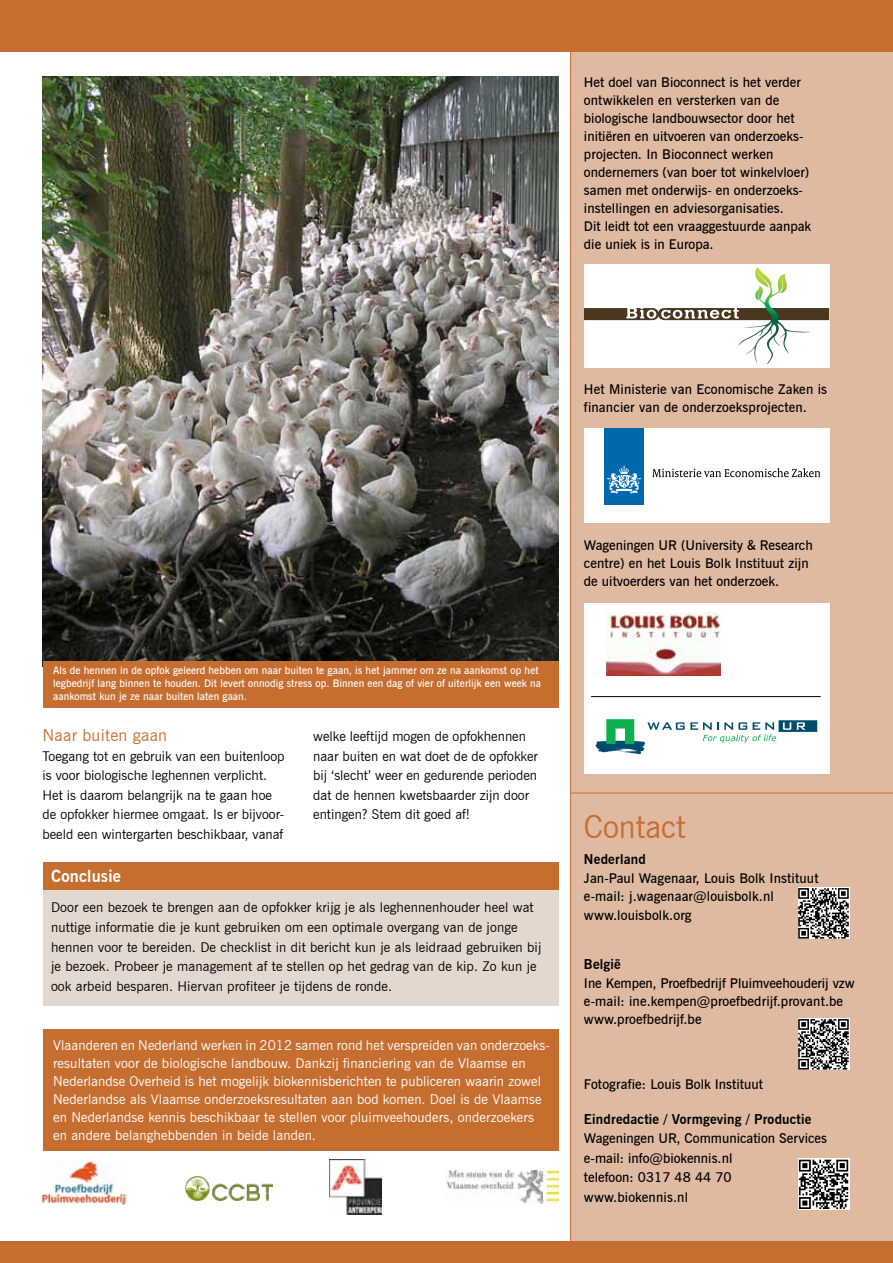
<style>
.page{position:relative;width:893px;height:1263px;background:#fff}
.page>*{position:absolute;margin:0;border:0;box-sizing:border-box;transform-origin:0 0}
.t1{font:31.5px "News Gothic BT";color:#c66e30}
.t2{font:16.5px "News Gothic BT";letter-spacing:.015em;color:#c66e30}
.t3{font:700 16.5px "News Gothic BT";letter-spacing:.01em;color:#fff}
.t4{font:600 13.5px/18px "News Gothic BT";color:#000}
.t5{font:13.5px/19.5px "News Gothic BT";color:#000}
.t6{font:13.5px/18px "News Gothic BT";letter-spacing:.01em;color:#fff}
.t7{font:700 13.5px "News Gothic BT";letter-spacing:.015em;color:#000}
.t8{font:600 10.5px/12.6px "News Gothic BT";letter-spacing:.01em;color:#fff}
</style>
<div class="page">
<div style="left:570px;top:45px;width:323px;height:1203px;background:#dfbaa1"></div>
<hr style="left:570px;top:0;width:1px;height:1242px;background:#c66e30">
<div style="left:0;top:0;width:893px;height:51px;background:#c66e30"></div>
<div style="left:0;top:1242px;width:893px;height:21px;background:#c66e30"></div>
<div style="left:584px;top:603px;width:245px;height:170px;background:#fff"></div>
<img style="left:606px;top:613px;width:114px;height:63px">
<hr style="left:591px;top:696px;width:230px;height:1px;background:#000">
<svg style="left:595px;top:719px;width:222px;height:35px"></svg>
<div style="left:585px;top:428px;width:244px;height:95px;background:#fff"></div>
<div style="left:605px;top:428px;width:39px;height:76px;background:#0068ac"></div>
<svg style="left:607px;top:465px;width:34px;height:29px"></svg>
<svg style="left:652px;top:468px;width:168px;height:9px"></svg>
<div style="left:584px;top:264px;width:245px;height:104px;background:#fff"></div>
<svg style="left:584px;top:308px;width:245px;height:12px"></svg>
<img style="left:738px;top:267px;width:51px;height:97px">
<svg style="left:798px;top:1159px;width:51px;height:51px"></svg>
<svg style="left:799px;top:1160px;width:49px;height:49px"></svg>
<svg style="left:798px;top:1019px;width:51px;height:50px"></svg>
<hr style="left:570px;top:793px;width:323px;height:1px;background:#c66e30">
<div style="left:43px;top:1029px;width:515px;height:122px;background:#c66e30"></div>
<svg style="left:798px;top:888px;width:51px;height:50px"></svg>
<img style="left:43px;top:77px;width:515px;height:584px">
<div style="left:43px;top:887px;width:515px;height:118px;background:#e3d7ce"></div>
<div style="left:43px;top:862px;width:515px;height:28px;background:#c66e30"></div>
<div style="left:43px;top:661px;width:515px;height:47px;background:#c66e30"></div>
<img style="left:186px;top:1176px;width:86px;height:24px">
<img style="left:446px;top:1171px;width:112px;height:33px">
<img style="left:329px;top:1159px;width:53px;height:55px">
<img style="left:40px;top:1161px;width:87px;height:43px">
<p class="t4" style="left:584px;top:73px;width:229px">Het doel van Bioconnect is het verder ontwikkelen en versterken van de biologische landbouwsector door het initiëren en uitvoeren van onderzoeks&shy;projecten. In Bioconnect werken ondernemers (van boer tot winkelvloer) samen met onderwijs- en onderzoeks&shy;instellingen en adviesorganisaties.<br>Dit leidt tot een vraaggestuurde aanpak die uniek is in Europa.</p>
<p class="t4" style="left:584px;top:380px;width:245px">Het Ministerie van Economische Zaken is financier van de onderzoeksprojecten.</p>
<p class="t8" style="left:53px;top:664px;width:489px">Als de hennen in de opfok geleerd hebben om naar buiten te gaan, is het jammer om ze na aankomst op het legbedrijf lang binnen te houden. Dit levert onnodig stress op. Binnen een dag of vier of uiterlijk een week na aankomst kun je ze naar buiten laten gaan.</p>
<p class="t2" style="left:43px;top:725px;width:126px">Naar buiten gaan</p>
<p class="t5" style="left:43px;top:746px;width:243px">Toegang tot en gebruik van een buitenloop is voor biologische leghennen verplicht.<br>Het is daarom belangrijk na te gaan hoe de opfokker hiermee omgaat. Is er bijvoor&shy;beeld een wintergarten beschikbaar, vanaf</p>
<p class="t3" style="left:51px;top:866px;width:71px">Conclusie</p>
<p class="t5" style="left:313px;top:726px;width:226px">welke leeftijd mogen de opfokhennen naar buiten en wat doet de de opfokker bij ‘slecht’ weer en gedurende perioden dat de hennen kwetsbaarder zijn door entingen? Stem dit goed af!</p>
<p class="t5" style="left:51px;top:897px;width:492px">Door een bezoek te brengen aan de opfokker krijg je als leghennenhouder heel wat nuttige informatie die je kunt gebruiken om een optimale overgang van de jonge hennen voor te bereiden. De checklist in dit bericht kun je als leidraad gebruiken bij je bezoek. Probeer je management af te stellen op het gedrag van de kip. Zo kun je ook arbeid besparen. Hiervan profiteer je tijdens de ronde.</p>
<p class="t6" style="left:53px;top:1036px;width:498px">Vlaanderen en Nederland werken in 2012 samen rond het verspreiden van onderzoeks&shy;resultaten voor de biologische landbouw. Dankzij financiering van de Vlaamse en Nederlandse Overheid is het mogelijk biokennisberichten te publiceren waarin zowel Nederlandse als Vlaamse onderzoeksresultaten aan bod komen. Doel is de Vlaamse en Nederlandse kennis beschikbaar te stellen voor pluimveehouders, onderzoekers en andere belanghebbenden in beide landen.</p>
<p class="t4" style="left:584px;top:536px;width:230px">Wageningen UR (University &amp; Research centre) en het Louis Bolk Instituut zijn de uitvoerders van het onderzoek.</p>
<h1 class="t1" style="left:584px;top:807px;width:103px">Contact</h1>
<p class="t7" style="left:584px;top:851px;width:63px">Nederland</p>
<p class="t4" style="left:584px;top:868px;width:236px;line-height:18.8px">Jan-Paul Wagenaar, Louis Bolk Instituut e-mail: j.wagenaar@louisbolk.nl www.louisbolk.org</p>
<p class="t7" style="left:584px;top:956px;width:38px">België</p>
<p class="t4" style="left:584px;top:974px;width:272px">Ine Kempen, Proefbedrijf Pluimveehouderij vzw e-mail: ine.kempen@proefbedrijf.provant.be www.proefbedrijf.be</p>
<p class="t4" style="left:584px;top:1075px;width:180px">Fotografie: Louis Bolk Instituut</p>
<p class="t7" style="left:584px;top:1110px;width:229px">Eindredactie / Vormgeving / Productie</p>
<p class="t4" style="left:584px;top:1128px;width:245px;line-height:19.8px">Wageningen UR, Communication Services e-mail: info@biokennis.nl<br>telefoon: 0317 48 44 70 www.biokennis.nl</p>
</div>
